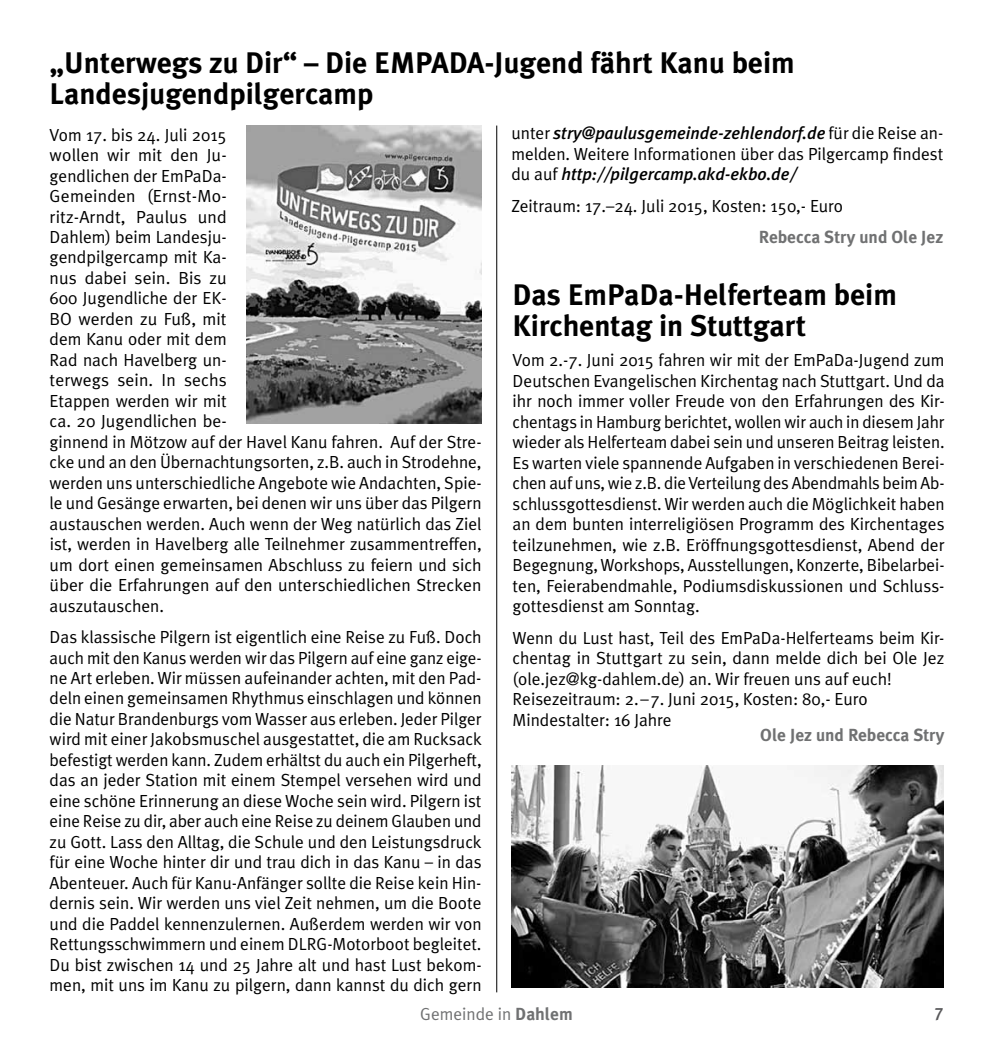
<style>
.page{position:relative;width:993px;height:1042px;background:#fff}
.page>*{position:absolute;margin:0;border:0;box-sizing:border-box;transform-origin:0 0}
.t1{font:700 29.75px/31.5px "Meta Plus";color:#000}
.t2{font:17.5px/20.5px "Meta Plus Normal";color:#000}
.t3{font:italic 500 17.5px "Meta Plus";color:#000}
.t4{font:700 17.5px "Meta Plus";color:#707172}
.t5{font:17.5px "Meta Plus Normal";color:#707172}
.t6{font:500 17.5px "Meta Plus";color:#58585a}
.s1{font-family:"Meta Plus Normal";font-weight:400;font-style:normal}
.s2{font-family:"Meta Plus";font-weight:700}
</style>
<div class="page">
<hr style="left:496px;top:126px;width:1px;height:866px;background:#000">
<img style="left:246px;top:125px;width:235px;height:298px">
<img style="left:511px;top:765px;width:432px;height:223px">
<h1 class="t1" style="left:50px;top:47px;width:746px">„Unterwegs zu Dir“ – Die EMPADA-Jugend fährt Kanu beim<br>Landesjugendpilgercamp</h1>
<p class="t2" style="left:50px;top:124px;width:433px">Vom 17. bis 24. Juli 2015<br>wollen wir mit den Ju-<br>gendlichen der EmPaDa-<br>Gemeinden (Ernst-Mo-<br>ritz-Arndt, Paulus und<br>Dahlem) beim Landesju-<br>gendpilgercamp mit Ka-<br>nus dabei sein. Bis zu<br>600 Jugendliche der EK-<br>BO werden zu Fuß, mit<br>dem Kanu oder mit dem<br>Rad nach Havelberg un-<br>terwegs sein. In sechs<br>Etappen werden wir mit<br>ca. 20 Jugendlichen be-<br>ginnend in Mötzow auf der Havel Kanu fahren. Auf der Stre&shy;cke und an den Übernachtungsorten, z.B. auch in Strodehne, werden uns unterschiedliche Angebote wie Andachten, Spie&shy;le und Gesänge erwarten, bei denen wir uns über das Pilgern austauschen werden. Auch wenn der Weg natürlich das Ziel ist, werden in Havelberg alle Teilnehmer zusammentreffen, um dort einen gemeinsamen Abschluss zu feiern und sich über die Erfahrungen auf den unterschiedlichen Strecken auszutauschen.</p>
<p class="t2" style="left:50px;top:626px;width:433px;text-align:justify">Das klassische Pilgern ist eigentlich eine Reise zu Fuß. Doch auch mit den Kanus werden wir das Pilgern auf eine ganz eige&shy;ne Art erleben. Wir müssen aufeinander achten, mit den Pad&shy;deln einen gemeinsamen Rhythmus einschlagen und können die Natur Brandenburgs vom Wasser aus erleben. Jeder Pilger wird mit einer Jakobsmuschel ausgestattet, die am Rucksack befestigt werden kann. Zudem erhältst du auch ein Pilgerheft, das an jeder Station mit einem Stempel versehen wird und eine schöne Erinnerung an diese Woche sein wird. Pilgern ist eine Reise zu dir, aber auch eine Reise zu deinem Glauben und zu Gott. Lass den Alltag, die Schule und den Leistungsdruck für eine Woche hinter dir und trau dich in das Kanu – in das Abenteuer. Auch für Kanu-Anfänger sollte die Reise kein Hin&shy;dernis sein. Wir werden uns viel Zeit nehmen, um die Boote und die Paddel kennenzulernen. Außerdem werden wir von Rettungsschwimmern und einem DLRG-Motorboot begleitet.<br>Du bist zwischen 14 und 25 Jahre alt und hast Lust bekom&shy;men, mit uns im Kanu zu pilgern, dann kannst du dich gern</p>
<p class="t3" style="left:511px;top:123px;width:433px"><span class="s1">unter</span> stry@paulusgemeinde-zehlendorf.de <span class="s1">für die Reise an-</span></p>
<p class="t2" style="left:511px;top:143px;width:433px">melden. Weitere Informationen über das Pilgercamp findest</p>
<p class="t3" style="left:511px;top:164px;width:286px"><span class="s1">du auf</span> http://pilgercamp.akd-ekbo.de/</p>
<p class="t2" style="left:511px;top:195px;width:333px">Zeitraum: 17.–24. Juli 2015, Kosten: 150,- Euro</p>
<p class="t4" style="left:758px;top:227px;width:186px">Rebecca Stry und Ole Jez</p>
<h1 class="t1" style="left:512px;top:279px;width:385px">Das EmPaDa-Helferteam beim<br>Kirchentag in Stuttgart</h1>
<p class="t2" style="left:512px;top:350px;width:433px;text-align:justify">Vom 2.-7. Juni 2015 fahren wir mit der EmPaDa-Jugend zum Deutschen Evangelischen Kirchentag nach Stuttgart. Und da ihr noch immer voller Freude von den Erfahrungen des Kir&shy;chentags in Hamburg berichtet, wollen wir auch in diesem Jahr wieder als Helferteam dabei sein und unseren Beitrag leisten.<br>Es warten viele spannende Aufgaben in verschiedenen Berei&shy;chen auf uns, wie z.B. dieVerteilung des Abendmahls beim Ab&shy;schlussgottesdienst. Wir werden auch die Möglichkeit haben an dem bunten interreligiösen Programm des Kirchentages teilzunehmen, wie z.B. Eröffnungsgottesdienst, Abend der Begegnung, Workshops, Ausstellungen, Konzerte, Bibelarbei&shy;ten, Feierabendmahle, Podiumsdiskussionen und Schluss&shy;gottesdienst am Sonntag.</p>
<p class="t2" style="left:512px;top:627px;width:433px">Wenn du Lust hast, Teil des EmPaDa-Helferteams beim Kir&shy;chentag in Stuttgart zu sein, dann melde dich bei Ole Jez (ole.jez@kg-dahlem.de) an. Wir freuen uns auf euch!<br>Reisezeitraum: 2.–7. Juni 2015, Kosten: 80,- Euro Mindestalter: 16 Jahre</p>
<p class="t4" style="left:760px;top:725px;width:186px">Ole Jez und Rebecca Stry</p>
<p class="t5" style="left:420px;top:1003px;width:154px">Gemeinde in <span class="s2">Dahlem</span></p>
<p class="t6" style="left:934px;top:1000px;width:10px">7</p>
</div>
